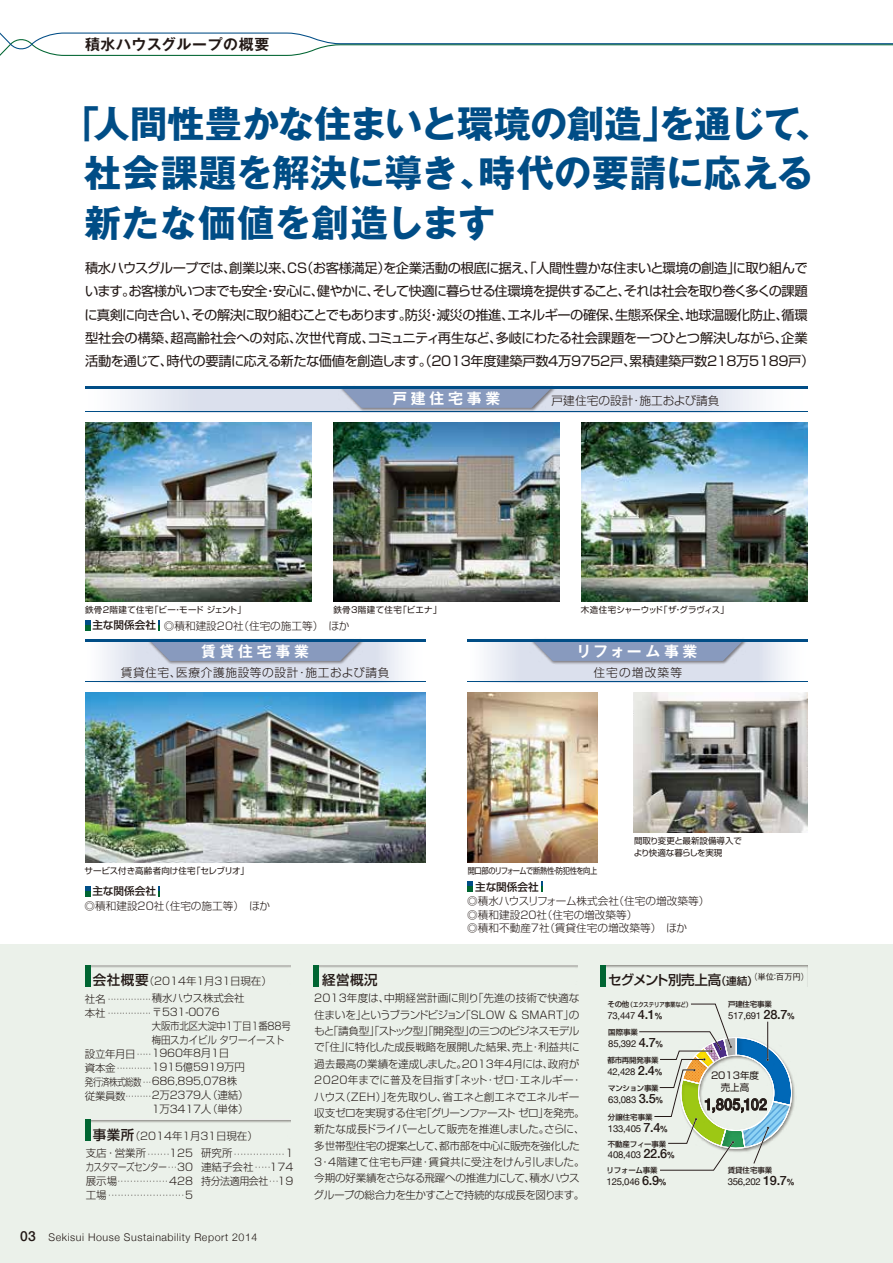
<style>
.page{position:relative;width:893px;height:1263px;background:#fff}
.page>*{position:absolute;margin:0;border:0;box-sizing:border-box;transform-origin:0 0}
.t1{font:700 37.2px/49.5px "Gothic MB101 Pro";color:#004d86}
.t2{font:500 15.9px "Helvetica Neue";letter-spacing:.01em;color:#221815;scale:.9 1}
.t3{font:700 14.85px "Gothic MB101 Pro De";letter-spacing:.25em;color:#fff}
.t4{font:700 14.85px "Gothic MB101 Pro De";letter-spacing:.04em;color:#221815}
.t5{font:700 14.85px "Gothic MB101 Pro De";letter-spacing:.195em;color:#fff}
.t6{font:500 13.5px "Shin Go Pro";letter-spacing:-.065em;color:#221815}
.t7{font:500 13.5px "Shin Go Pro";letter-spacing:-.02em;color:#221815}
.t8{font:13.35px/23.2px "Shin Go Pro";letter-spacing:-.035em;color:#221815}
.t9{font:300 11.7px "Shin Go Pro";letter-spacing:.05em;color:#221815}
.t10{font:300 11.7px "Shin Go Pro";color:#221815}
.t11{font:300 11.7px "Shin Go Pro";letter-spacing:.1em;color:#221815}
.t12{font:300 10.65px/16.4px "Shin Go Pro";letter-spacing:-.02em;color:#221815}
.t13{font:300 10.65px/13.5px "Shin Go Pro";color:#221815}
.t14{font:300 10.65px "Helvetica Neue";letter-spacing:.05em;color:#221815}
.t15{font:500 10.65px "Shin Go Pro";color:#221815}
.t16{font:300 10.5px/13.8px "Shin Go Pro";letter-spacing:-.02em;color:#221815;text-align:right}
.t17{font:300 10.5px "Shin Go Pro";color:#221815}
.t18{font:300 10.5px "Shin Go Pro";letter-spacing:-.04em;color:#221815;scale:.8 1}
.t19{font:300 10.5px/13.8px "Shin Go Pro";letter-spacing:-.04em;color:#221815}
.t20{font:9.6px "Helvetica Neue";letter-spacing:-.025em;color:#221815}
.t21{font:9.6px/11.7px "Shin Go Pro";color:#221815;text-align:center}
.t22{font:8.55px "Shin Go Pro";letter-spacing:-.005em;color:#221815}
.t23{font:8.55px "Shin Go Pro";letter-spacing:.04em;color:#221815}
.t24{font:8.55px/11.2px "Shin Go Pro";letter-spacing:-.01em;color:#221815}
.t25{font:8.55px "Shin Go Pro";letter-spacing:-.05em;color:#221815;scale:.85 1}
.t26{font:500 8.55px "Gothic BBB Pr 5";color:#221815}
.t27{font:300 7.5px/13.8px "Shin Go Pro";color:#221815}
.t28{font:500 7.5px "Shin Go Pro";letter-spacing:-.025em;color:#221815}
.t29{font:500 6.45px "Shin Go Pro";letter-spacing:-.025em;color:#221815}
.s1{font-weight:500}
.s2{font-weight:500;font-size:13.5px}
.s3{font-size:10.65px}
.s4{font-size:10.5px}
.s5{font-size:7.5px}
.s6{font-weight:500;font-size:13.8px}
.s7{font-weight:500;font-size:12.75px}
.s8{font-family:"Arial";font-weight:700;font-size:8.55px}
</style>
<div class="page">
<div style="left:0;top:944px;width:893px;height:319px;background:#ebf1ea"></div>
<img style="left:792px;top:1077px;width:3px;height:35px">
<svg style="left:0;top:32px;width:893px;height:24px"></svg>
<svg style="left:85px;top:642px;width:340px;height:40px"></svg>
<hr style="left:85px;top:682px;width:340px;height:1px;background:#004d86">
<img style="left:468px;top:693px;width:129px;height:170px">
<img style="left:634px;top:693px;width:174px;height:140px">
<img style="left:85px;top:693px;width:340px;height:170px">
<svg style="left:85px;top:389px;width:723px;height:23px"></svg>
<hr style="left:85px;top:412px;width:723px;height:1px;background:#004d86">
<img style="left:338px;top:386px;width:219px;height:26px">
<svg style="left:340px;top:389px;width:213px;height:19px;background:#8f9fc0"></svg>
<img style="left:147px;top:639px;width:219px;height:26px">
<svg style="left:149px;top:642px;width:212px;height:19px;background:#8f9fc0"></svg>
<hr style="left:85px;top:640px;width:340px;height:2px;background:#004d86">
<img style="left:85px;top:423px;width:227px;height:178px">
<img style="left:333px;top:423px;width:227px;height:178px">
<img style="left:581px;top:423px;width:227px;height:178px">
<svg style="left:468px;top:642px;width:340px;height:40px"></svg>
<hr style="left:468px;top:682px;width:340px;height:1px;background:#004d86">
<img style="left:529px;top:639px;width:220px;height:26px">
<svg style="left:531px;top:642px;width:213px;height:19px;background:#8f9fc0"></svg>
<hr style="left:468px;top:640px;width:340px;height:2px;background:#004d86">
<hr style="left:85px;top:387px;width:723px;height:2px;background:#004d86">
<svg style="left:85px;top:620px;width:5px;height:11px"></svg>
<div style="left:601px;top:965px;width:5px;height:21px;background:#006532"></div>
<svg style="left:90px;top:965px;width:200px;height:19px"></svg>
<div style="left:85px;top:965px;width:5px;height:21px;background:#006532"></div>
<svg style="left:319px;top:965px;width:259px;height:3px"></svg>
<div style="left:314px;top:965px;width:5px;height:21px;background:#006532"></div>
<svg style="left:90px;top:1120px;width:200px;height:19px"></svg>
<div style="left:85px;top:1120px;width:5px;height:21px;background:#006532"></div>
<svg style="left:639px;top:1003px;width:153px;height:168px"></svg>
<svg style="left:85px;top:886px;width:5px;height:11px"></svg>
<svg style="left:468px;top:881px;width:5px;height:11px"></svg>
<p class="t4" style="left:85px;top:32px;width:186px">積水ハウスグループの概要</p>
<p class="t1" style="left:84px;top:94px;width:750px;text-indent:-22px">「人間性豊かな住まいと環境の創造」を通じて、社会課題を解決に導き、時代の要請に応える新たな価値を創造します</p>
<p class="t8" style="left:85px;top:255px;width:731px">積水ハウスグループでは、創業以来、CS（お客様満足）を企業活動の根底に据え、「人間性豊かな住まいと環境の創造」に取り組んでいます。お客様がいつまでも安全・安心に、健やかに、そして快適に暮らせる住環境を提供すること、それは社会を取り巻く多くの課題に真剣に向き合い、その解決に取り組むことでもあります。防災・減災の推進、エネルギーの確保、生態系保全、地球温暖化防止、循環型社会の構築、超高齢社会への対応、次世代育成、コミュニティ再生など、多岐にわたる社会課題を一つひとつ解決しながら、企業活動を通じて、時代の要請に応える新たな価値を創造します。（2013年度建築戸数4万9752戸、累積建築戸数218万5189戸）</p>
<p class="t3" style="left:392px;top:386px;width:109px">戸建住宅事業</p>
<p class="t10" style="left:552px;top:390px;width:170px">戸建住宅の設計・施工および請負</p>
<p class="t23" style="left:85px;top:602px;width:163px">鉄骨２階建て住宅「ビー・モード ジェント」</p>
<p class="t23" style="left:333px;top:602px;width:110px">鉄骨３階建て住宅「ビエナ」</p>
<p class="t22" style="left:581px;top:602px;width:150px">木造住宅シャーウッド「ザ・グラヴィス」</p>
<p class="t13" style="left:92px;top:618px;width:258px"><span class="s1">主な関係会社</span> ◎積和建設20社（住宅の施工等）　ほか</p>
<p class="t3" style="left:201px;top:639px;width:109px">賃貸住宅事業</p>
<p class="t9" style="left:121px;top:663px;width:270px">賃貸住宅、医療介護施設等の設計・施工および請負</p>
<p class="t5" style="left:576px;top:639px;width:122px">リフォーム事業</p>
<p class="t11" style="left:593px;top:663px;width:90px">住宅の増改築等</p>
<p class="t24" style="left:634px;top:834px;width:110px">間取り変更と最新設備導入でより快適な暮らしを実現</p>
<p class="t22" style="left:84px;top:864px;width:166px">サービス付き高齢者向け住宅「セレブリオ」</p>
<p class="t25" style="left:468px;top:864px;width:154px">開口部のリフォームで断熱性・防犯性を向上</p>
<p class="t15" style="left:92px;top:882px;width:65px">主な関係会社</p>
<p class="t15" style="left:475px;top:878px;width:65px">主な関係会社</p>
<p class="t13" style="left:467px;top:893px;width:244px">◎積水ハウスリフォーム株式会社（住宅の増改築等）◎積和建設20社（住宅の増改築等）<br>◎積和不動産7社（賃貸住宅の増改築等）　ほか</p>
<p class="t13" style="left:84px;top:898px;width:187px">◎積和建設20社（住宅の施工等）　ほか</p>
<p class="t7" style="left:322px;top:969px;width:57px">経営概況</p>
<p class="t26" style="left:749px;top:970px;width:62px">（単位：百万円）</p>
<p class="t17" style="left:93px;top:973px;width:181px"><span class="s2">会社概要</span>（2014年１月31日現在）</p>
<p class="t6" style="left:608px;top:969px;width:151px">セグメント別売上高<span class="s3">（連結）</span></p>
<p class="t16" style="left:152px;top:990px;width:150px;text-align:left">積水ハウス株式会社〒531-0076<br>大阪市北区大淀中1丁目1番88号　梅田スカイビル タワーイースト<br>1960年8月1日<br>1915億5919万円<br>686,895,078株<br>2万2379人（連結）<br>1万3417人（単体）</p>
<p class="t27" style="left:86px;top:1146px;width:88px"><span class="s4">支店・営業所</span>・・・・・・・</p>
<p class="t18" style="left:86px;top:1158px;width:118px">カスタマーズセンター<span class="s5">・・・</span></p>
<p class="t27" style="left:86px;top:1173px;width:102px"><span class="s4">展示場</span>・・・・・・・・・・・・・・・・<br><span class="s4">工場</span>・・・・・・・・・・・・・・・・・・・・・・・・</p>
<p class="t27" style="left:85px;top:991px;width:70px"><span class="s4">社名</span>・・・・・・・・・・・・・・・<span class="s4">本社</span>・・・・・・・・・・・・・・・</p>
<p class="t16" style="left:85px;top:1046px;width:70px">設立年月日<span class="s5">・・・・・</span></p>
<p class="t27" style="left:85px;top:1060px;width:70px"><span class="s4">資本金</span>・・・・・・・・・・・・</p>
<p class="t18" style="left:85px;top:1073px;width:87px">発行済株式総数<span class="s5">・・・</span></p>
<p class="t27" style="left:85px;top:1088px;width:70px"><span class="s4">従業員数</span>・・・・・・・・・</p>
<p class="t17" style="left:93px;top:1127px;width:166px"><span class="s2">事業所</span>（2014年１月31日現在）</p>
<p class="t27" style="left:201px;top:1146px;width:87px"><span class="s4">研究所</span>・・・・・・・・・・・・・・・・</p>
<p class="t19" style="left:201px;top:1159px;width:81px">連結子会社<span class="s5">・・・・・</span>持分法適用会社<span class="s5">・・・</span></p>
<p class="t16" style="left:169px;top:1145px;width:25px">125<br>30<br>428<br>5</p>
<p class="t16" style="left:269px;top:1145px;width:25px">1<br>174<br>19</p>
<p class="t14" style="left:20px;top:1229px;width:239px"><span class="s6">03</span> Sekisui House Sustainability Report 2014</p>
<p class="t12" style="left:314px;top:989px;width:273px">2013年度は、中期経営計画に則り「先進の技術で快適な住まいを」というブランドビジョン「SLOW &amp; SMART」のもと「請負型」「ストック型」「開発型」の三つのビジネスモデルで「住」に特化した成長戦略を展開した結果、売上・利益共に過去最高の業績を達成しました。2013年4月には、政府が<br>2020年までに普及を目指す「ネット・ゼロ・エネルギー・ハウス（ZEH）」を先取りし、省エネと創エネでエネルギー収支ゼロを実現する住宅「グリーンファースト ゼロ」を発売。新たな成長ドライバーとして販売を推進しました。さらに、多世帯型住宅の提案として、都市部を中心に販売を強化した<br>3・4階建て住宅も戸建・賃貸共に受注をけん引しました。今期の好業績をさらなる飛躍への推進力にして、積水ハウスグループの総合力を生かすことで持続的な成長を図ります。</p>
<p class="t29" style="left:607px;top:999px;width:86px"><span class="s5">その他</span>（エクステリア事業など）</p>
<p class="t20" style="left:607px;top:1007px;width:56px">73,447 <span class="s7">4.1</span><span class="s8">%</span></p>
<p class="t28" style="left:608px;top:1026px;width:31px">国際事業</p>
<p class="t20" style="left:608px;top:1035px;width:56px">85,392 <span class="s7">4.7</span><span class="s8">%</span></p>
<p class="t28" style="left:607px;top:1054px;width:52px">都市再開発事業</p>
<p class="t20" style="left:607px;top:1063px;width:56px">42,428 <span class="s7">2.4</span><span class="s8">%</span></p>
<p class="t28" style="left:608px;top:1082px;width:52px">マンション事業</p>
<p class="t20" style="left:608px;top:1091px;width:56px">63,083 <span class="s7">3.5</span><span class="s8">%</span></p>
<p class="t28" style="left:608px;top:1111px;width:46px">分譲住宅事業</p>
<p class="t20" style="left:608px;top:1120px;width:61px">133,405 <span class="s7">7.4</span><span class="s8">%</span></p>
<p class="t28" style="left:608px;top:1137px;width:60px">不動産フィー事業</p>
<p class="t20" style="left:608px;top:1147px;width:68px">408,403 <span class="s7">22.6</span><span class="s8">%</span></p>
<p class="t28" style="left:607px;top:1164px;width:52px">リフォーム事業</p>
<p class="t20" style="left:607px;top:1173px;width:61px">125,046 <span class="s7">6.9</span><span class="s8">%</span></p>
<p class="t28" style="left:728px;top:998px;width:45px">戸建住宅事業</p>
<p class="t20" style="left:728px;top:1007px;width:68px">517,691 <span class="s7">28.7</span><span class="s8">%</span></p>
<p class="t21" style="left:711px;top:1068px;width:50px">2013年度売上高</p>
<p class="t2" style="left:704px;top:1091px;width:71px">1,805,102</p>
<p class="t28" style="left:728px;top:1164px;width:46px">賃貸住宅事業</p>
<p class="t20" style="left:728px;top:1173px;width:68px">356,202 <span class="s7">19.7</span><span class="s8">%</span></p>
</div>
